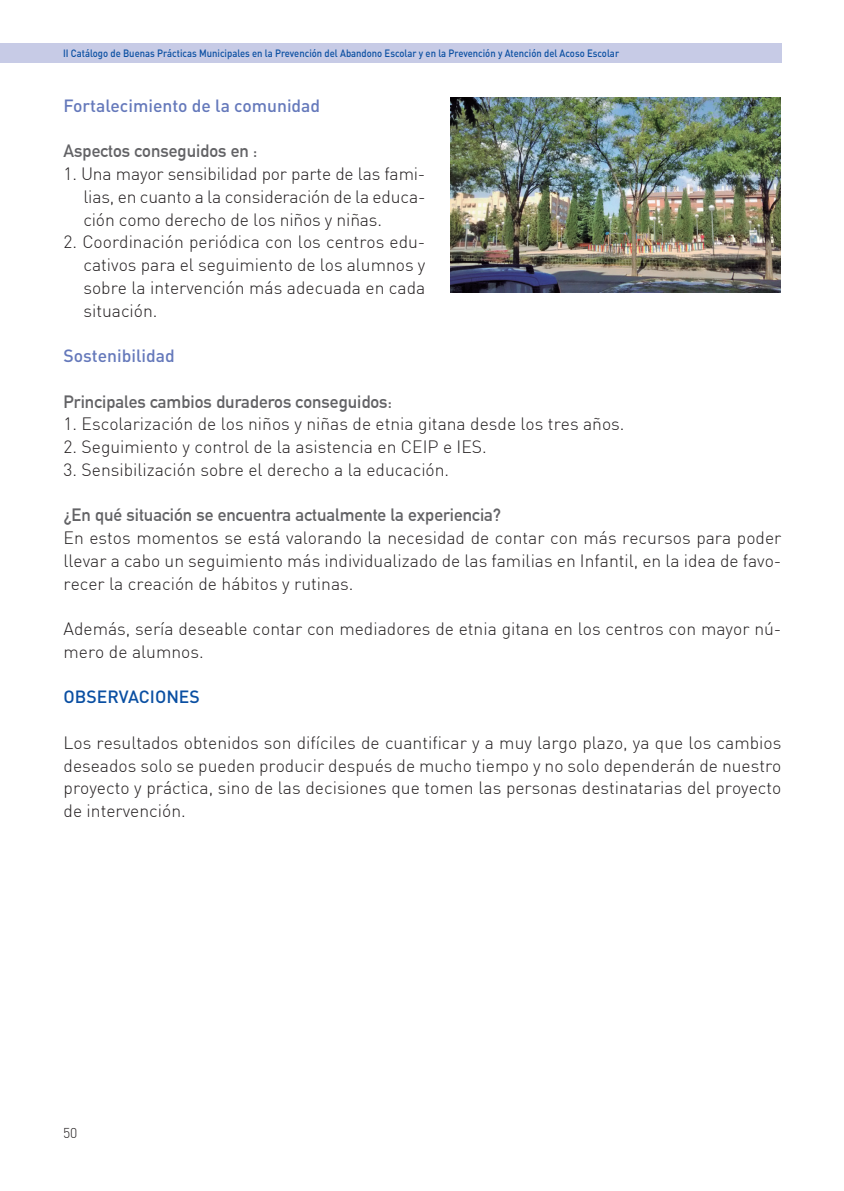
<style>
.page{position:relative;width:844px;height:1191px;background:#fff}
.page>*{position:absolute;margin:0;border:0;box-sizing:border-box;transform-origin:0 0}
.t1{font:300 17.5px/22.8px "DIN";color:#231f20;text-align:justify}
.t2{font:700 17.5px "DIN Alternate";color:#636366}
.t3{font:500 17.5px "DIN";color:#6579bb}
.t4{font:500 17.5px "DIN";color:#0a4fa2}
.t5{font:300 14px "DIN";color:#231f20}
.t6{font:500 10.5px "DIN";color:#0a4fa2;scale:.9 1}
</style>
<div class="page">
<div style="left:0;top:43px;width:781px;height:20px;background:#c7cbe6"></div>
<img style="left:450px;top:97px;width:330px;height:196px">
<p class="t6" style="left:63px;top:47px;width:619px">II Catálogo de Buenas Prácticas Municipales en la Prevención del Abandono Escolar y en la Prevención y Atención del Acoso Escolar</p>
<p class="t3" style="left:63px;top:94px;width:258px">Fortalecimiento de la comunidad</p>
<p class="t2" style="left:63px;top:138px;width:195px">Aspectos conseguidos en :</p>
<p class="t1" style="left:83px;top:162px;width:343px;text-indent:-20px">1. Una mayor sensibilidad por parte de las fami&shy;lias, en cuanto a la consideración de la educa&shy;ción como derecho de los niños y niñas.</p>
<p class="t1" style="left:83px;top:230px;width:343px;text-indent:-20px">2. Coordinación periódica con los centros edu&shy;cativos para el seguimiento de los alumnos y sobre la intervención más adecuada en cada situación.</p>
<p class="t3" style="left:63px;top:344px;width:113px">Sostenibilidad</p>
<p class="t2" style="left:63px;top:388px;width:330px">Principales cambios duraderos conseguidos:</p>
<p class="t1" style="left:63px;top:412px;width:562px">1. Escolarización de los niños y niñas de etnia gitana desde los tres años.</p>
<p class="t1" style="left:63px;top:435px;width:424px">2. Seguimiento y control de la asistencia en CEIP e IES.</p>
<p class="t1" style="left:63px;top:458px;width:387px">3. Sensibilización sobre el derecho a la educación.</p>
<p class="t2" style="left:63px;top:502px;width:439px">¿En qué situación se encuentra actualmente la experiencia?</p>
<p class="t1" style="left:63px;top:526px;width:719px">En estos momentos se está valorando la necesidad de contar con más recursos para poder llevar a cabo un seguimiento más individualizado de las familias en Infantil, en la idea de favo&shy;recer la creación de hábitos y rutinas.</p>
<p class="t1" style="left:63px;top:617px;width:719px">Además, sería deseable contar con mediadores de etnia gitana en los centros con mayor nú&shy;mero de alumnos.</p>
<p class="t4" style="left:63px;top:686px;width:138px">OBSERVACIONES</p>
<p class="t1" style="left:63px;top:731px;width:719px">Los resultados obtenidos son difíciles de cuantificar y a muy largo plazo, ya que los cambios deseados solo se pueden producir después de mucho tiempo y no solo dependerán de nuestro proyecto y práctica, sino de las decisiones que tomen las personas destinatarias del proyecto de intervención.</p>
<p class="t5" style="left:63px;top:1124px;width:16px">50</p>
</div>
